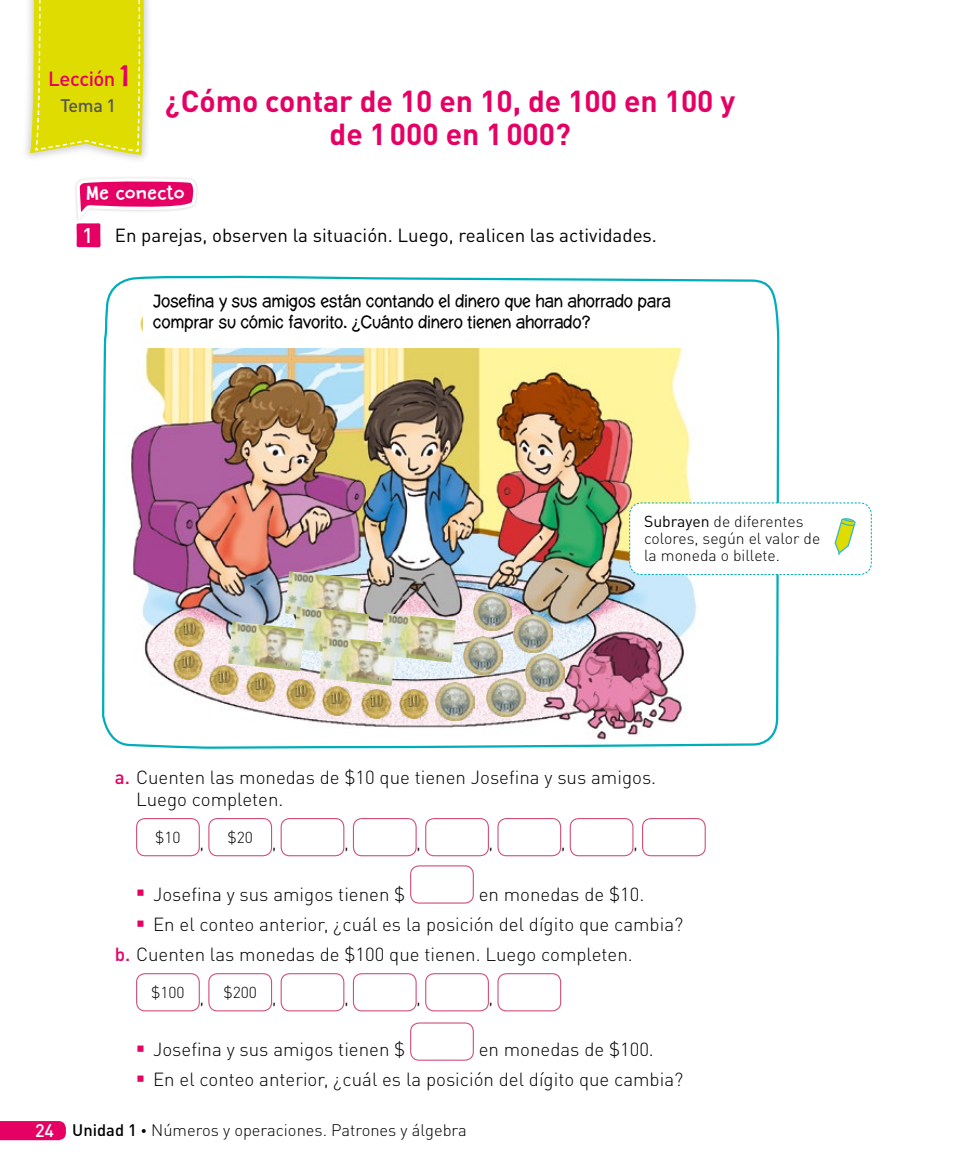
<style>
.page{position:relative;width:978px;height:1170px;background:#fff}
.page>*{position:absolute;margin:0;border:0;box-sizing:border-box;transform-origin:0 0}
.t1{font:700 30px/33px "DIN Pro";color:#e60064;text-align:center}
.t2{font:500 20.25px "DIN Pro";letter-spacing:-.025em;color:#e60064}
.t3{font:300 18.75px/21.8px "DIN Pro";color:#000}
.t4{font:18.75px "DIN Pro";color:#000}
.t5{font:18px "DK Sugary Pancake";color:#fff}
.t6{font:500 18px "DIN Pro";color:#575756}
.t7{font:17.25px/20.7px "Layout OT";color:#000}
.t8{font:300 16.5px "DIN Pro";color:#000}
.t9{font:300 15.75px/17.2px "DIN Pro";color:#000}
.s1{font-family:"DK Hobgoblin";font-weight:400;font-size:27px}
.s2{font-weight:500;font-size:21px;color:#fff}
.s3{font-weight:400}
.s4{font-weight:500;color:#e60064}
.s5{font-size:18.75px}
.s6{font-family:"Unit Slab Pro";font-size:19.5px;color:#e60064}
.s7{font-weight:500;font-size:18px;color:#fff}
.s8{font-weight:500}
.s9{font-size:12px}
</style>
<div class="page">
<svg style="left:75px;top:177px;width:123px;height:70px"></svg>
<div style="left:136px;top:818px;width:64px;height:38px;border:1px solid #d15077;border-radius:9px"></div>
<div style="left:208px;top:818px;width:64px;height:38px;border:1px solid #d15077;border-radius:9px"></div>
<div style="left:281px;top:818px;width:63px;height:38px;border:1px solid #d15077;border-radius:9px"></div>
<div style="left:353px;top:818px;width:64px;height:38px;border:1px solid #d15077;border-radius:9px"></div>
<div style="left:425px;top:818px;width:64px;height:38px;border:1px solid #d15077;border-radius:9px"></div>
<div style="left:497px;top:818px;width:64px;height:38px;border:1px solid #d15077;border-radius:9px"></div>
<div style="left:570px;top:818px;width:63px;height:38px;border:1px solid #d15077;border-radius:9px"></div>
<div style="left:642px;top:818px;width:64px;height:38px;border:1px solid #d15077;border-radius:9px"></div>
<div style="left:410px;top:865px;width:64px;height:38px;border:1px solid #d15077;border-radius:9px"></div>
<div style="left:136px;top:973px;width:64px;height:38px;border:1px solid #d15077;border-radius:9px"></div>
<div style="left:208px;top:973px;width:64px;height:38px;border:1px solid #d15077;border-radius:9px"></div>
<div style="left:281px;top:973px;width:63px;height:38px;border:1px solid #d15077;border-radius:9px"></div>
<div style="left:353px;top:973px;width:64px;height:38px;border:1px solid #d15077;border-radius:9px"></div>
<div style="left:425px;top:973px;width:64px;height:38px;border:1px solid #d15077;border-radius:9px"></div>
<div style="left:497px;top:973px;width:64px;height:38px;border:1px solid #d15077;border-radius:9px"></div>
<div style="left:410px;top:1022px;width:64px;height:38px;border:1px solid #d15077;border-radius:9px"></div>
<img style="left:102px;top:275px;width:678px;height:474px">
<svg style="left:629px;top:502px;width:243px;height:73px"></svg>
<div style="left:21px;top:0;width:132px;height:163px;background:#000;opacity:.2"></div>
<svg style="left:30px;top:0;width:115px;height:155px;background:#dfdd17"></svg>
<svg style="left:0;top:1121px;width:66px;height:19px"></svg>
<p class="t2" style="left:48px;top:62px;width:81px">Lección <span class="s1">1</span></p>
<p class="t6" style="left:60px;top:91px;width:57px">Tema 1</p>
<h1 class="t1" style="left:165px;top:81px;width:572px">¿Cómo contar de 10 en 10, de 100 en 100 y de 1000 en 1000?</h1>
<p class="t5" style="left:86px;top:182px;width:100px">Me conecto</p>
<p class="t4" style="left:82px;top:220px;width:576px"><span class="s2">1</span> En parejas, observen la situación. Luego, realicen las actividades.</p>
<p class="t7" style="left:153px;top:291px;width:520px">Josefina y sus amigos están contando el dinero que han ahorrado para comprar su cómic favorito. ¿Cuánto dinero tienen ahorrado?</p>
<p class="t9" style="left:644px;top:511px;width:178px"><span class="s3">Subrayen</span> de diferentes colores, según el valor de la moneda o billete.</p>
<p class="t3" style="left:136px;top:765px;width:522px;text-indent:-21px"><span class="s4">a.</span> Cuenten las monedas de $10 que tienen Josefina y sus amigos.<br>Luego completen.</p>
<p class="t9" style="left:155px;top:827px;width:123px">$10 <span class="s5">,</span> $20 <span class="s5">,</span></p>
<p class="t3" style="left:344px;top:829px;width:6px">,</p>
<p class="t3" style="left:416px;top:829px;width:6px">,</p>
<p class="t3" style="left:489px;top:829px;width:6px">,</p>
<p class="t3" style="left:561px;top:829px;width:6px">,</p>
<p class="t3" style="left:633px;top:829px;width:6px">,</p>
<p class="t3" style="left:136px;top:881px;width:271px"><span class="s6">◾</span> Josefina y sus amigos tienen $</p>
<p class="t3" style="left:479px;top:881px;width:167px">en monedas de $10.</p>
<p class="t3" style="left:136px;top:911px;width:549px"><span class="s6">◾</span> En el conteo anterior, ¿cuál es la posición del dígito que cambia?</p>
<p class="t3" style="left:115px;top:941px;width:520px"><span class="s4">b.</span> Cuenten las monedas de $100 que tienen. Luego completen.</p>
<p class="t9" style="left:151px;top:982px;width:127px">$100 <span class="s5">,</span> $200 <span class="s5">,</span></p>
<p class="t3" style="left:344px;top:984px;width:6px">,</p>
<p class="t3" style="left:416px;top:984px;width:6px">,</p>
<p class="t3" style="left:489px;top:984px;width:6px">,</p>
<p class="t3" style="left:136px;top:1036px;width:271px"><span class="s6">◾</span> Josefina y sus amigos tienen $</p>
<p class="t3" style="left:136px;top:1032px;width:549px;line-height:30.3px;text-indent:343px">en monedas de $100.<br><span class="s6">◾</span> En el conteo anterior, ¿cuál es la posición del dígito que cambia?</p>
<p class="t8" style="left:35px;top:1117px;width:433px"><span class="s7">24</span> <span class="s8">Unidad 1</span> <span class="s9">∙</span> Números y operaciones. Patrones y álgebra</p>
</div>
